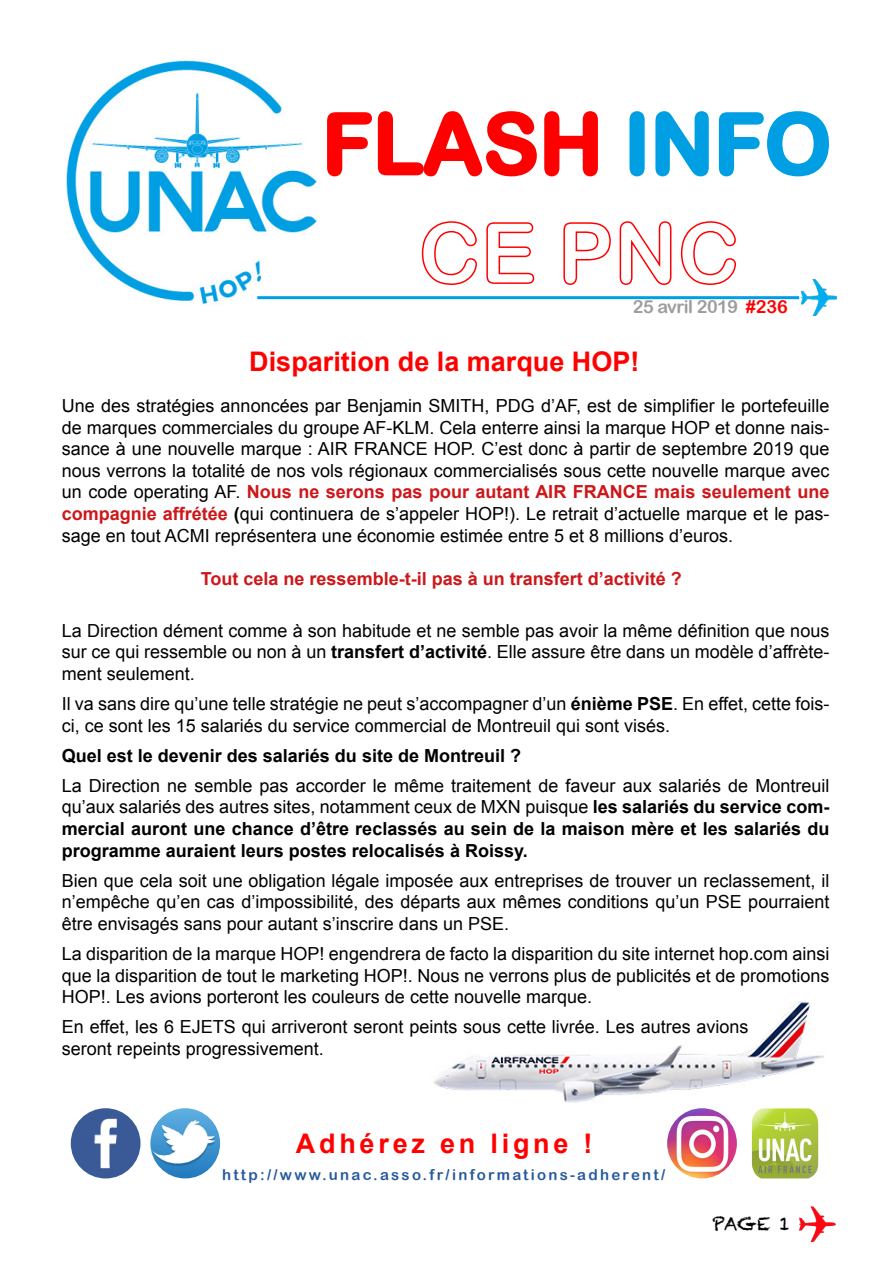
<style>
.page{position:relative;width:893px;height:1263px;background:#fff}
.page>*{position:absolute;margin:0;border:0;box-sizing:border-box;transform-origin:0 0}
.t1{font:84px "Arial Rounded MT Bold";color:#f00}
.t2{font:700 27px "Arial";color:#f00}
.t3{font:700 27px "Arial";letter-spacing:.14em;color:#f00}
.t4{font:18px/21.6px "Arial";color:#000;text-align:justify}
.t5{font:700 18px/21.6px "Arial";color:#000;text-align:justify}
.t6{font:700 18px "Arial";color:#cd171a}
.t7{font:18px "Arial Rounded MT Bold";letter-spacing:-.025em;color:#9d9d9c}
.t8{font:18px "Chalkduster";color:#000}
.t9{font:15px "Arial Rounded MT Bold";letter-spacing:.15em;color:#275b9b}
.s1{color:#009fe3}
.s2{color:#f00}
.s3{font-weight:700;color:#cd171a}
.s4{font-weight:700}
.s5{font-weight:400}
</style>
<div class="page">
<img style="left:433px;top:1001px;width:391px;height:129px">
<img style="left:66px;top:60px;width:265px;height:244px">
<svg style="left:325px;top:109px;width:273px;height:70px"></svg>
<svg style="left:629px;top:111px;width:16px;height:66px"></svg>
<svg style="left:655px;top:111px;width:54px;height:66px"></svg>
<svg style="left:718px;top:111px;width:111px;height:66px"></svg>
<svg style="left:421px;top:221px;width:56px;height:64px"></svg>
<svg style="left:486px;top:222px;width:49px;height:62px"></svg>
<svg style="left:563px;top:222px;width:48px;height:63px"></svg>
<svg style="left:619px;top:221px;width:53px;height:64px"></svg>
<svg style="left:680px;top:221px;width:56px;height:64px"></svg>
<img style="left:801px;top:279px;width:36px;height:36px">
<img style="left:752px;top:1108px;width:66px;height:70px">
<img style="left:667px;top:1108px;width:70px;height:70px;border-radius:35px">
<img style="left:150px;top:1108px;width:70px;height:70px;border-radius:35px">
<img style="left:71px;top:1108px;width:70px;height:70px;border-radius:35px">
<hr style="left:257px;top:296px;width:542px;height:3px;background:#009fe3">
<img style="left:800px;top:1206px;width:36px;height:35px">
<h1 class="t1" style="left:322px;top:94px;width:511px">FLASH <span class="s1">INFO</span></h1>
<p class="t7" style="left:633px;top:296px;width:157px">25 avril 2019 <span class="s2">#236</span></p>
<h2 class="t2" style="left:249px;top:343px;width:392px">Disparition de la marque HOP!</h2>
<p class="t4" style="left:62px;top:395px;width:769px">Une des stratégies annoncées par Benjamin SMITH, PDG d’AF, est de simplifier le portefeuille de marques commerciales du groupe AF-KLM. Cela enterre ainsi la marque HOP et donne nais&shy;sance à une nouvelle marque : AIR FRANCE HOP. C’est donc à partir de septembre 2019 que nous verrons la totalité de nos vols régionaux commercialisés sous cette nouvelle marque avec un code operating AF. <span class="s3">Nous ne serons pas pour autant AIR FRANCE mais seulement une compagnie affrétée</span> <span class="s4">(</span>qui continuera de s’appeler HOP!). Le retrait d’actuelle marque et le pas&shy;sage en tout ACMI représentera une économie estimée entre 5 et 8 millions d’euros.</p>
<p class="t6" style="left:201px;top:567px;width:482px">Tout cela ne ressemble-t-il pas à un transfert d’activité ?</p>
<p class="t4" style="left:62px;top:620px;width:769px">La Direction dément comme à son habitude et ne semble pas avoir la même définition que nous sur ce qui ressemble ou non à un <span class="s4">transfert d’activité</span>. Elle assure être dans un modèle d’affrète&shy;ment seulement.</p>
<p class="t4" style="left:62px;top:693px;width:769px">Il va sans dire qu’une telle stratégie ne peut s’accompagner d’un <span class="s4">énième PSE</span>. En effet, cette fois&shy;ci, ce sont les 15 salariés du service commercial de Montreuil qui sont visés.</p>
<p class="t5" style="left:62px;top:745px;width:461px">Quel est le devenir des salariés du site de Montreuil ?</p>
<p class="t5" style="left:62px;top:775px;width:769px"><span class="s5">La Direction ne semble pas accorder le même traitement de faveur aux salariés de Montreuil qu’aux salariés des autres sites, notamment ceux de MXN puisque</span> les salariés du service com&shy;mercial auront une chance d’être reclassés au sein de la maison mère et les salariés du programme auraient leurs postes relocalisés à Roissy.</p>
<p class="t4" style="left:62px;top:870px;width:769px">Bien que cela soit une obligation légale imposée aux entreprises de trouver un reclassement, il n’empêche qu’en cas d’impossibilité, des départs aux mêmes conditions qu’un PSE pourraient être envisagés sans pour autant s’inscrire dans un PSE.</p>
<p class="t4" style="left:62px;top:943px;width:769px">La disparition de la marque HOP! engendrera de facto la disparition du site internet hop.com ainsi que la disparition de tout le marketing HOP!. Nous ne verrons plus de publicités et de promotions HOP!. Les avions porteront les couleurs de cette nouvelle marque.</p>
<p class="t4" style="left:62px;top:1016px;width:688px">En effet, les 6 EJETS qui arriveront seront peints sous cette livrée. Les autres avions seront repeints progressivement.</p>
<h2 class="t3" style="left:296px;top:1126px;width:298px">Adhérez en ligne !</h2>
<p class="t9" style="left:222px;top:1166px;width:445px">http://www.unac.asso.fr/informations-adherent/</p>
<p class="t8" style="left:712px;top:1213px;width:79px">PAGE 1</p>
</div>
